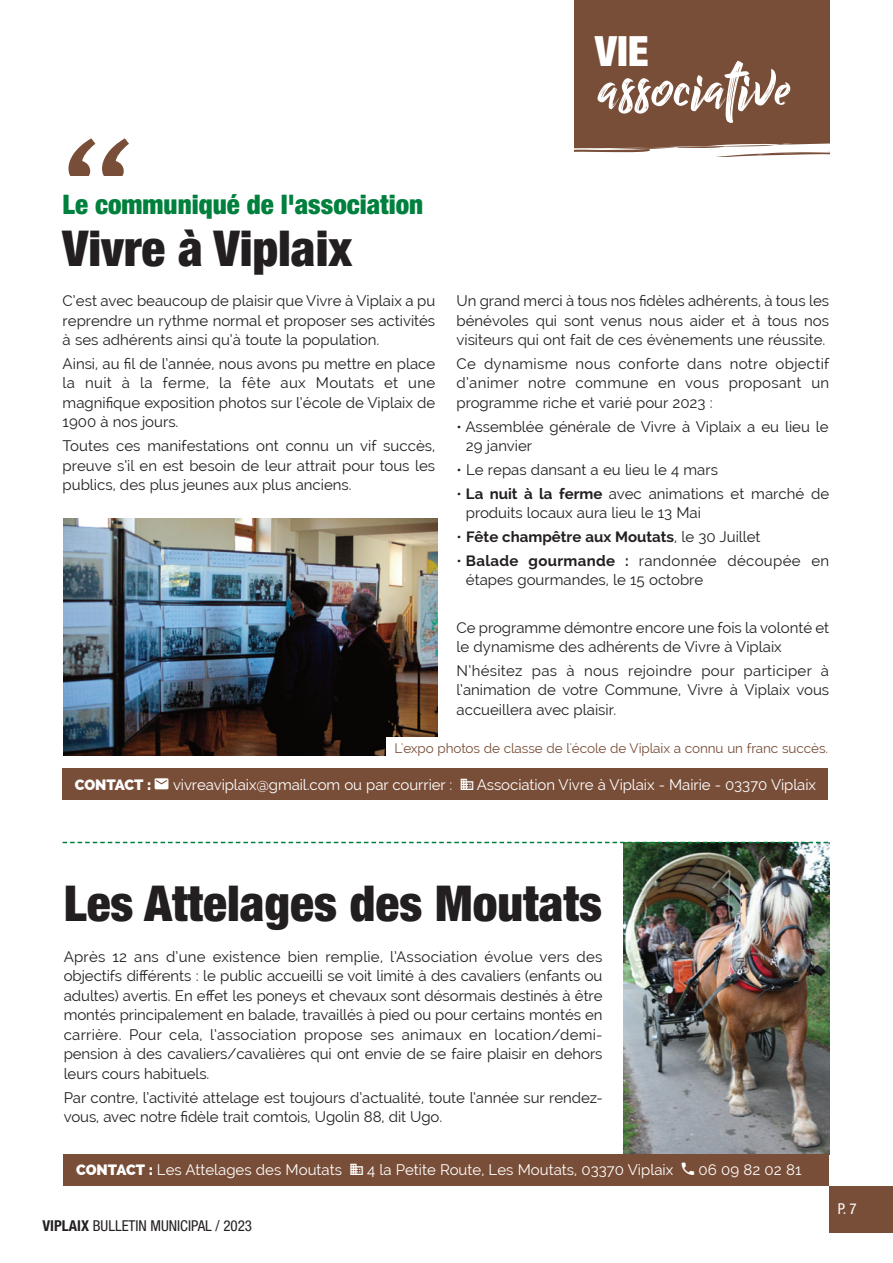
<style>
.page{position:relative;width:893px;height:1263px;background:#fff}
.page>*{position:absolute;margin:0;border:0;box-sizing:border-box;transform-origin:0 0}
.t1{font:700 137.55px "Archer";color:#794e38}
.t2{font:70.95px "Billy Ohio";color:#fff}
.t3{font:900 condensed 49.5px "Helvetica Neue LT Std";color:#231f20}
.t4{font:900 condensed 41.85px "Helvetica Neue LT Std";color:#fff}
.t5{font:900 condensed 27px "Helvetica Neue LT Std";color:#00803d}
.t6{font:15px/19.5px "Raleway";color:#231f20;text-align:justify}
.t7{font:15px "Raleway";letter-spacing:-.005em;color:#fff}
.t8{font:700 15px "Raleway";color:#231f20}
.t9{font:condensed 15px "Helvetica Neue";color:#231f20}
.t10{font:800 15px "Raleway";letter-spacing:-.01em;color:#fff}
.t11{font:condensed 15px "Helvetica Neue";color:#fff}
.t12{font:13.5px "Raleway";letter-spacing:-.005em;color:#794e38}
.s1{font-weight:700}
.s2{font-weight:400}
.s3{font-weight:800}
</style>
<div class="page">
<div style="left:574px;top:0;width:255px;height:158px;background:#794e38"></div>
<svg style="left:574px;top:143px;width:255px;height:15px"></svg>
<div style="left:829px;top:1186px;width:64px;height:47px;background:#794e38"></div>
<img style="left:64px;top:518px;width:374px;height:238px">
<div style="left:63px;top:769px;width:765px;height:31px;background:#794e38"></div>
<img style="left:623px;top:842px;width:206px;height:312px">
<div style="left:64px;top:1154px;width:765px;height:31px;background:#794e38"></div>
<svg style="left:63px;top:842px;width:765px;height:1px"></svg>
<div style="left:386px;top:737px;width:122px;height:25px;background:#fff"></div>
<p class="t1" style="left:64px;top:121px;width:69px">‘‘</p>
<p class="t5" style="left:63px;top:194px;width:362px">Le communiqué de l'association</p>
<p class="t3" style="left:63px;top:231px;width:291px">Vivre à Viplaix</p>
<p class="t6" style="left:63px;top:291px;width:374px">C’est avec beaucoup de plaisir que Vivre à Viplaix a pu reprendre un rythme normal et proposer ses activités à ses adhérents ainsi qu’à toute la population.</p>
<p class="t6" style="left:63px;top:354px;width:374px">Ainsi, au fil de l’année, nous avons pu mettre en place la nuit à la ferme, la fête aux Moutats et une magnifique exposition photos sur l’école de Viplaix de 1900 à nos jours.</p>
<p class="t6" style="left:63px;top:436px;width:374px">Toutes ces manifestations ont connu un vif succès, preuve s’il en est besoin de leur attrait pour tous les publics, des plus jeunes aux plus anciens.</p>
<p class="t4" style="left:595px;top:36px;width:55px">VIE</p>
<p class="t2" style="left:597px;top:39px;width:195px">associative</p>
<p class="t6" style="left:456px;top:291px;width:374px">Un grand merci à tous nos fidèles adhérents, à tous les bénévoles qui sont venus nous aider et à tous nos visiteurs qui ont fait de ces évènements une réussite.</p>
<p class="t6" style="left:456px;top:354px;width:374px">Ce dynamisme nous conforte dans notre objectif d’animer notre commune en vous proposant un programme riche et varié pour 2023 :</p>
<p class="t6" style="left:466px;top:417px;width:364px;text-indent:-9px">• Assemblée générale de Vivre à Viplaix a eu lieu le<br>29 janvier</p>
<p class="t6" style="left:456px;top:460px;width:263px">• Le repas dansant a eu lieu le 4 mars</p>
<p class="t6" style="left:466px;top:484px;width:365px;text-indent:-9px">• <span class="s1">La nuit à la ferme</span> avec animations et marché de produits locaux aura lieu le 13 Mai</p>
<p class="t8" style="left:456px;top:528px;width:306px"><span class="s2">•</span> Fête champêtre aux Moutats<span class="s2">, le 30 Juillet</span></p>
<p class="t6" style="left:466px;top:551px;width:365px;text-indent:-9px">• <span class="s1">Balade gourmande :</span> randonnée découpée en étapes gourmandes, le 15 octobre</p>
<p class="t6" style="left:456px;top:618px;width:374px">Ce programme démontre encore une fois la volonté et le dynamisme des adhérents de Vivre à Viplaix</p>
<p class="t6" style="left:456px;top:661px;width:374px">N’hésitez pas à nous rejoindre pour participer à l’animation de votre Commune, Vivre à Viplaix vous accueillera avec plaisir.</p>
<p class="t12" style="left:395px;top:740px;width:435px">L'expo photos de classe de l'école de Viplaix a connu un franc succès.</p>
<p class="t10" style="left:75px;top:775px;width:78px">CONTACT :</p>
<p class="t7" style="left:173px;top:775px;width:281px">vivreaviplaix@gmail.com ou par courrier :</p>
<p class="t7" style="left:477px;top:775px;width:341px">Association Vivre à Viplaix - Mairie - 03370 Viplaix</p>
<p class="t3" style="left:64px;top:886px;width:540px">Les Attelages des Moutats</p>
<p class="t6" style="left:64px;top:947px;width:540px">Après 12 ans d’une existence bien remplie, l’Association évolue vers des objectifs différents : le public accueilli se voit limité à des cavaliers (enfants ou adultes) avertis. En effet les poneys et chevaux sont désormais destinés à être montés principalement en balade, travaillés à pied ou pour certains montés en carrière. Pour cela, l’association propose ses animaux en location/demi&shy;pension à des cavaliers/cavalières qui ont envie de se faire plaisir en dehors leurs cours habituels.</p>
<p class="t6" style="left:64px;top:1087px;width:541px">Par contre, l’activité attelage est toujours d’actualité, toute l’année sur rendez&shy;vous, avec notre fidèle trait comtois, Ugolin 88, dit Ugo.</p>
<p class="t7" style="left:76px;top:1161px;width:267px"><span class="s3">CONTACT :</span> Les Attelages des Moutats</p>
<p class="t7" style="left:367px;top:1161px;width:308px">4 la Petite Route, Les Moutats, 03370 Viplaix</p>
<p class="t7" style="left:699px;top:1161px;width:104px">06 09 82 02 81</p>
<p class="t9" style="left:43px;top:1220px;width:211px"><span class="s1">VIPLAIX</span> BULLETIN MUNICIPAL / 2023</p>
<p class="t11" style="left:838px;top:1203px;width:21px">P. 7</p>
</div>
